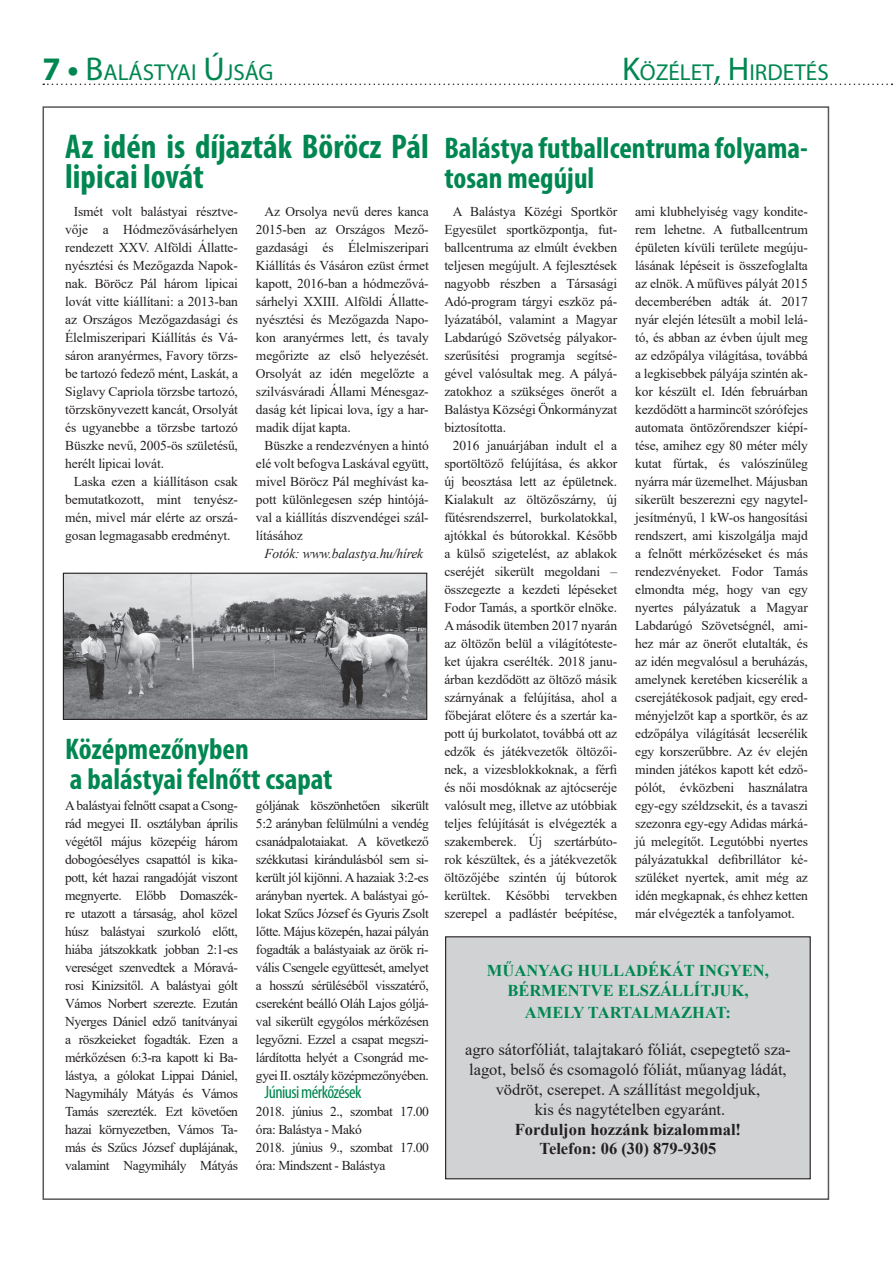
<style>
.page{position:relative;width:893px;height:1263px;background:#fff}
.page>*{position:absolute;margin:0;border:0;box-sizing:border-box;transform-origin:0 0}
.t1{font:700 condensed 34.5px/30px "Myriad Pro";color:#008751}
.t2{font:700 condensed 30px/30px "Myriad Pro";color:#008751}
.t3{font:23.1px "Myriad Pro";color:#008751}
.t4{font:condensed 18px "Myriad Pro";letter-spacing:-.03em;color:#008751}
.t5{font:16.5px/19.8px "Times New Roman";color:#231f20;text-align:center}
.t6{font:700 16.5px/19.8px "Times New Roman";color:#008751;text-align:center}
.t7{font:700 16.5px/19.8px "Times New Roman";color:#231f20;text-align:center}
.t8{font:13.5px/18px "Times New Roman";letter-spacing:-.01em;color:#231f20;text-align:justify}
.t9{font:13.5px/18px "Times New Roman";letter-spacing:-.03em;color:#231f20}
.t10{font:italic 13.5px "Times New Roman";letter-spacing:-.01em;color:#231f20}
.s1{font-weight:700;font-size:33px}
.s2{font-size:33px}
</style>
<div class="page">
<svg style="left:43px;top:84px;width:850px;height:1px"></svg>
<img style="left:65px;top:575px;width:360px;height:143px">
<div style="left:63px;top:573px;width:364px;height:147px;border:1px solid #231f20"></div>
<div style="left:446px;top:937px;width:364px;height:242px;background:#d1d2d4"></div>
<div style="left:445px;top:936px;width:366px;height:243px;border:1px solid #231f20"></div>
<h3 class="t3" style="left:43px;top:58px;width:232px"><span class="s1">7 •</span> <span class="s2">B</span>ALÁSTYAI <span class="s2">Ú</span>JSÁG</h3>
<h3 class="t3" style="left:622px;top:58px;width:208px"><span class="s2">K</span>ÖZÉLET<span class="s2">, H</span> IRDETÉS</h3>
<h1 class="t1" style="left:65px;top:130px;width:365px">Az idén is díjazták Böröcz Pál lipicai lovát</h1>
<p class="t8" style="left:65px;top:202px;width:174px;text-indent:9px">Ismét volt balástyai résztve&shy;vője a Hódmezővásárhelyen rendezett XXV. Alföldi Állatte&shy;nyésztési és Mezőgazda Napok&shy;nak. Böröcz Pál három lipicai lovát vitte kiállítani: a 2013-ban az Országos Mezőgazdasági és Élelmiszeripari Kiállítás és Vá&shy;sáron aranyérmes, Favory törzs&shy;be tartozó fedező mént, Laskát, a Siglavy Capriola törzsbe tartozó, törzskönyvezett kancát, Orsolyát és ugyanebbe a törzsbe tartozó Büszke nevű, 2005-ös születésű, herélt lipicai lovát.</p>
<p class="t8" style="left:65px;top:472px;width:174px;text-indent:9px">Laska ezen a kiállításon csak bemutatkozott, mint tenyész&shy;mén, mivel már elérte az orszá&shy;gosan legmagasabb eredményt.</p>
<p class="t8" style="left:256px;top:202px;width:174px;text-indent:9px">Az Orsolya nevű deres kanca 2015-ben az Országos Mező&shy;gazdasági és Élelmiszeripari Kiállítás és Vásáron ezüst érmet kapott, 2016-ban a hódmezővá&shy;sárhelyi XXIII. Alföldi Állatte&shy;nyésztési és Mezőgazda Napo&shy;kon aranyérmes lett, és tavaly megőrizte az első helyezését.<br>Orsolyát az idén megelőzte a szilvásváradi Állami Ménesgaz&shy;daság két lipicai lova, így a har&shy;madik díjat kapta.</p>
<p class="t8" style="left:256px;top:436px;width:174px;text-indent:9px">Büszke a rendezvényen a hintó elé volt befogva Laskával együtt, mivel Böröcz Pál meghívást ka&shy;pott különlegesen szép hintójá&shy;val a kiállítás díszvendégei szál&shy;lításához</p>
<p class="t10" style="left:264px;top:544px;width:160px">Fotók: www.balastya.hu/hírek</p>
<h2 class="t2" style="left:65px;top:733px;width:269px">Középmezőnyben<br>a balástyai felnőtt csapat</h2>
<p class="t8" style="left:65px;top:796px;width:174px">A balástyai felnőtt csapat a Csong&shy;rád megyei II. osztályban április végétől május közepéig három dobogóesélyes csapattól is kika&shy;pott, két hazai rangadóját viszont megnyerte. Előbb Domaszék&shy;re utazott a társaság, ahol közel húsz balástyai szurkoló előtt, hiába játszokkatk jobban 2:1-es vereséget szenvedtek a Móravá&shy;rosi Kinizsitől. A balástyai gólt Vámos Norbert szerezte. Ezután Nyerges Dániel edző tanítványai a röszkeieket fogadták. Ezen a mérkőzésen 6:3-ra kapott ki Ba&shy;lástya, a gólokat Lippai Dániel, Nagymihály Mátyás és Vámos Tamás szerezték. Ezt követően hazai környezetben, Vámos Ta&shy;más és Szűcs József duplájának, valamint Nagymihály Mátyás</p>
<p class="t8" style="left:256px;top:796px;width:174px">góljának köszönhetően sikerült 5:2 arányban felülmúlni a vendég csanádpalotaiakat. A következő székkutasi kirándulásból sem si&shy;került jól kijönni. A hazaiak 3:2-es arányban nyertek. A balástyai gó&shy;lokat Szűcs József és Gyuris Zsolt lőtte. Május közepén, hazai pályán fogadták a balástyaiak az örök ri&shy;vális Csengele együttesét, amelyet a hosszú sérüléséből visszatérő, csereként beálló Oláh Lajos góljá&shy;val sikerült egygólos mérkőzésen legyőzni. Ezzel a csapat megszi&shy;lárdította helyét a Csongrád me&shy;gyei II. osztály középmezőnyében.</p>
<h3 class="t4" style="left:264px;top:1081px;width:98px">Júniusi mérkőzések</h3>
<p class="t9" style="left:256px;top:1102px;width:174px">2018. június 2., szombat 17.00 óra: Balástya - Makó<br>2018. június 9., szombat 17.00 óra: Mindszent - Balástya</p>
<h2 class="t2" style="left:444px;top:132px;width:365px">Balástya futballcentruma folyama&shy;tosan megújul</h2>
<p class="t8" style="left:444px;top:202px;width:174px;text-indent:9px">A Balástya Közégi Sportkör Egyesület sportközpontja, fut&shy;ballcentruma az elmúlt években teljesen megújult. A fejlesztések nagyobb részben a Társasági Adó-program tárgyi eszköz pá&shy;lyázatából, valamint a Magyar Labdarúgó Szövetség pályakor&shy;szerűsítési programja segítsé&shy;gével valósultak meg. A pályá&shy;zatokhoz a szükséges önerőt a Balástya Községi Önkormányzat biztosította.</p>
<p class="t8" style="left:444px;top:436px;width:174px;text-indent:9px">2016 januárjában indult el a sportöltöző felújítása, és akkor új beosztása lett az épületnek.<br>Kialakult az öltözőszárny, új fűtésrendszerrel, burkolatokkal, ajtókkal és bútorokkal. Később a külső szigetelést, az ablakok cseréjét sikerült megoldani – összegezte a kezdeti lépéseket Fodor Tamás, a sportkör elnöke.<br>A második ütemben 2017 nyarán az öltözőn belül a világítóteste&shy;ket újakra cserélték. 2018 janu&shy;árban kezdődött az öltöző másik szárnyának a felújítása, ahol a főbejárat előtere és a szertár ka&shy;pott új burkolatot, továbbá ott az edzők és játékvezetők öltözői&shy;nek, a vizesblokkoknak, a férfi és női mosdóknak az ajtócseréje valósult meg, illetve az utóbbiak teljes felújítását is elvégezték a szakemberek. Új szertárbúto&shy;rok készültek, és a játékvezetők öltözőjébe szintén új bútorok kerültek. Későbbi tervekben szerepel a padlástér beépítése,</p>
<p class="t8" style="left:635px;top:202px;width:174px">ami klubhelyiség vagy kondite&shy;rem lehetne. A futballcentrum épületen kívüli területe megúju&shy;lásának lépéseit is összefoglalta az elnök. A műfüves pályát 2015 decemberében adták át. 2017 nyár elején létesült a mobil lelá&shy;tó, és abban az évben újult meg az edzőpálya világítása, továbbá a legkisebbek pályája szintén ak&shy;kor készült el. Idén februárban kezdődött a harmincöt szórófejes automata öntözőrendszer kiépí&shy;tése, amihez egy 80 méter mély kutat fúrtak, és valószínűleg nyárra már üzemelhet. Májusban sikerült beszerezni egy nagytel&shy;jesítményű, 1 kW-os hangosítási rendszert, ami kiszolgálja majd a felnőtt mérkőzéseket és más rendezvényeket. Fodor Tamás elmondta még, hogy van egy nyertes pályázatuk a Magyar Labdarúgó Szövetségnél, ami&shy;hez már az önerőt elutalták, és az idén megvalósul a beruházás, amelynek keretében kicserélik a cserejátékosok padjait, egy ered&shy;ményjelzőt kap a sportkör, és az edzőpálya világítását lecserélik egy korszerűbbre. Az év elején minden játékos kapott két edző&shy;pólót, évközbeni használatra egy-egy széldzsekit, és a tavaszi szezonra egy-egy Adidas márká&shy;jú melegítőt. Legutóbbi nyertes pályázatukkal defibrillátor ké&shy;szüléket nyertek, amit még az idén megkapnak, és ehhez ketten már elvégezték a tanfolyamot.</p>
<p class="t6" style="left:487px;top:960px;width:283px">MŰANYAG HULLADÉKÁT INGYEN,<br>BÉRMENTVE ELSZÁLLÍTJUK,</p>
<p class="t6" style="left:525px;top:1001px;width:208px">AMELY TARTALMAZHAT:</p>
<p class="t5" style="left:465px;top:1039px;width:327px">agro sátorfóliát, talajtakaró fóliát, csepegtető sza&shy;lagot, belső és csomagoló fóliát, műanyag ládát, vödröt, cserepet. A szállítást megoldjuk,<br>kis és nagytételben egyaránt.</p>
<p class="t7" style="left:515px;top:1118px;width:228px">Forduljon hozzánk bizalommal!<br>Telefon: 06 (30) 879-9305</p>
</div>
